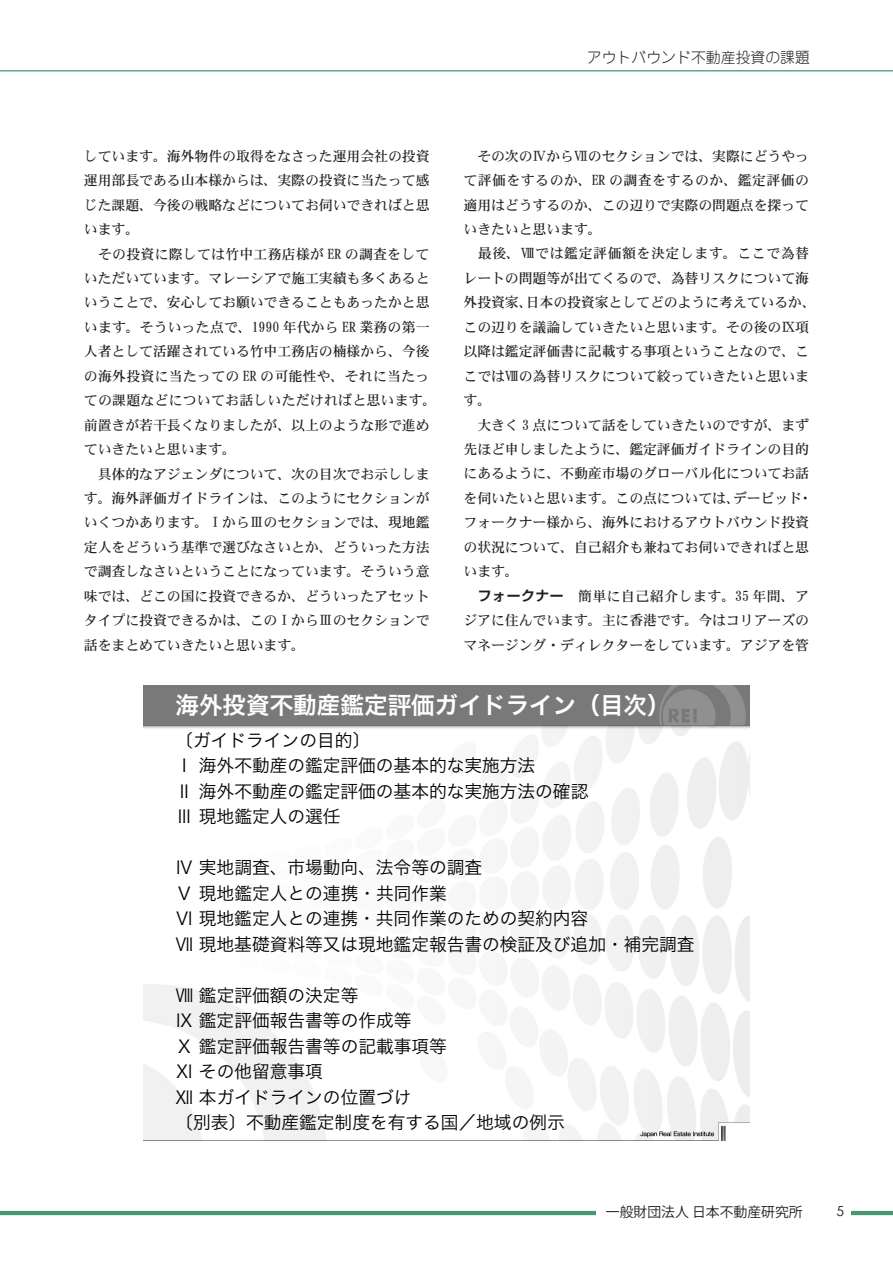
<style>
.page{position:relative;width:893px;height:1263px;background:#fff}
.page>*{position:absolute;margin:0;border:0;box-sizing:border-box;transform-origin:0 0}
.t1{font:23.55px "Hira Kaku Pro W6";color:#fff}
.t2{font:17.7px/25.5px "Hira Kaku Pro W3";color:#000}
.t3{font:300 14.85px "Jun 101 Pro";color:#231f20}
.t4{font:13.8px/24.5px "DFHS Mincho W5 WIN RKSJ H";color:#231f20}
.t5{font:13.8px "Koz Go Pro";color:#231f20}
.t6{font:13.8px "Century Gothic";color:#231f20}
.s1{font-family:"Shin Go Pro De";font-weight:700}
</style>
<div class="page">
<hr style="left:0;top:70px;width:893px;height:1px;background:#489770">
<hr style="left:0;top:1211px;width:893px;height:4px;background:#489770">
<div style="left:596px;top:1204px;width:209px;height:17px;background:#fff"></div>
<div style="left:805px;top:1204px;width:45px;height:17px;background:#fff"></div>
<img style="left:143px;top:685px;width:607px;height:455px">
<p class="t3" style="left:587px;top:46px;width:225px">アウトバウンド不動産投資の課題</p>
<p class="t4" style="left:84px;top:144px;width:354px">しています。海外物件の取得をなさった運用会社の投資運用部長である山本様からは、実際の投資に当たって感じた課題、今後の戦略などについてお伺いできればと思います。<br>　その投資に際しては竹中工務店様が ER の調査をしていただいています。マレーシアで施工実績も多くあるということで、安心してお願いできることもあったかと思います。そういった点で、1990 年代から ER 業務の第一人者として活躍されている竹中工務店の楠様から、今後の海外投資に当たっての ER の可能性や、それに当たっての課題などについてお話しいただければと思います。前置きが若干長くなりましたが、以上のような形で進めていきたいと思います。<br>　具体的なアジェンダについて、次の目次でお示しします。海外評価ガイドラインは、このようにセクションがいくつかあります。ⅠからⅢのセクションでは、現地鑑定人をどういう基準で選びなさいとか、どういった方法で調査しなさいということになっています。そういう意味では、どこの国に投資できるか、どういったアセットタイプに投資できるかは、このⅠからⅢのセクションで話をまとめていきたいと思います。</p>
<p class="t4" style="left:463px;top:143px;width:354px">　その次のⅣからⅦのセクションでは、実際にどうやって評価をするのか、ER の調査をするのか、鑑定評価の適用はどうするのか、この辺りで実際の問題点を探っていきたいと思います。<br>　最後、Ⅷでは鑑定評価額を決定します。ここで為替レートの問題等が出てくるので、為替リスクについて海外投資家、日本の投資家としてどのように考えているか、この辺りを議論していきたいと思います。その後のⅨ項以降は鑑定評価書に記載する事項ということなので、ここではⅧの為替リスクについて絞っていきたいと思います。<br>　大きく 3 点について話をしていきたいのですが、まず先ほど申しましたように、鑑定評価ガイドラインの目的にあるように、不動産市場のグローバル化についてお話を伺いたいと思います。この点については、デービッド・フォークナー様から、海外におけるアウトバウンド投資の状況について、自己紹介も兼ねてお伺いできればと思います。</p>
<p class="t4" style="left:463px;top:583px;width:347px;text-align:justify;text-indent:14px"><span class="s1">フォークナー</span>　簡単に自己紹介します。35 年間、アジアに住んでいます。主に香港です。今はコリアーズのマネージング・ディレクターをしています。アジアを管</p>
<h1 class="t1" style="left:175px;top:684px;width:497px">海外投資不動産鑑定評価ガイドライン（目次）</h1>
<p class="t2" style="left:175px;top:726px;width:415px">〔ガイドラインの目的〕<br>Ⅰ 海外不動産の鑑定評価の基本的な実施方法<br>Ⅱ 海外不動産の鑑定評価の基本的な実施方法の確認<br>Ⅲ 現地鑑定人の選任</p>
<p class="t2" style="left:175px;top:853px;width:521px">Ⅳ 実地調査、市場動向、法令等の調査<br>Ⅴ 現地鑑定人との連携・共同作業<br>Ⅵ 現地鑑定人との連携・共同作業のための契約内容<br>Ⅶ 現地基礎資料等又は現地鑑定報告書の検証及び追加・補完調査</p>
<p class="t2" style="left:175px;top:981px;width:391px">Ⅷ 鑑定評価額の決定等<br>Ⅸ 鑑定評価報告書等の作成等<br>Ⅹ 鑑定評価報告書等の記載事項等<br>Ⅺ その他留意事項<br>Ⅻ 本ガイドラインの位置づけ<br>〔別表〕不動産鑑定制度を有する国／地域の例示</p>
<p class="t5" style="left:606px;top:1203px;width:198px">一般財団法人 日本不動産研究所</p>
<p class="t6" style="left:836px;top:1202px;width:9px">5</p>
</div>
